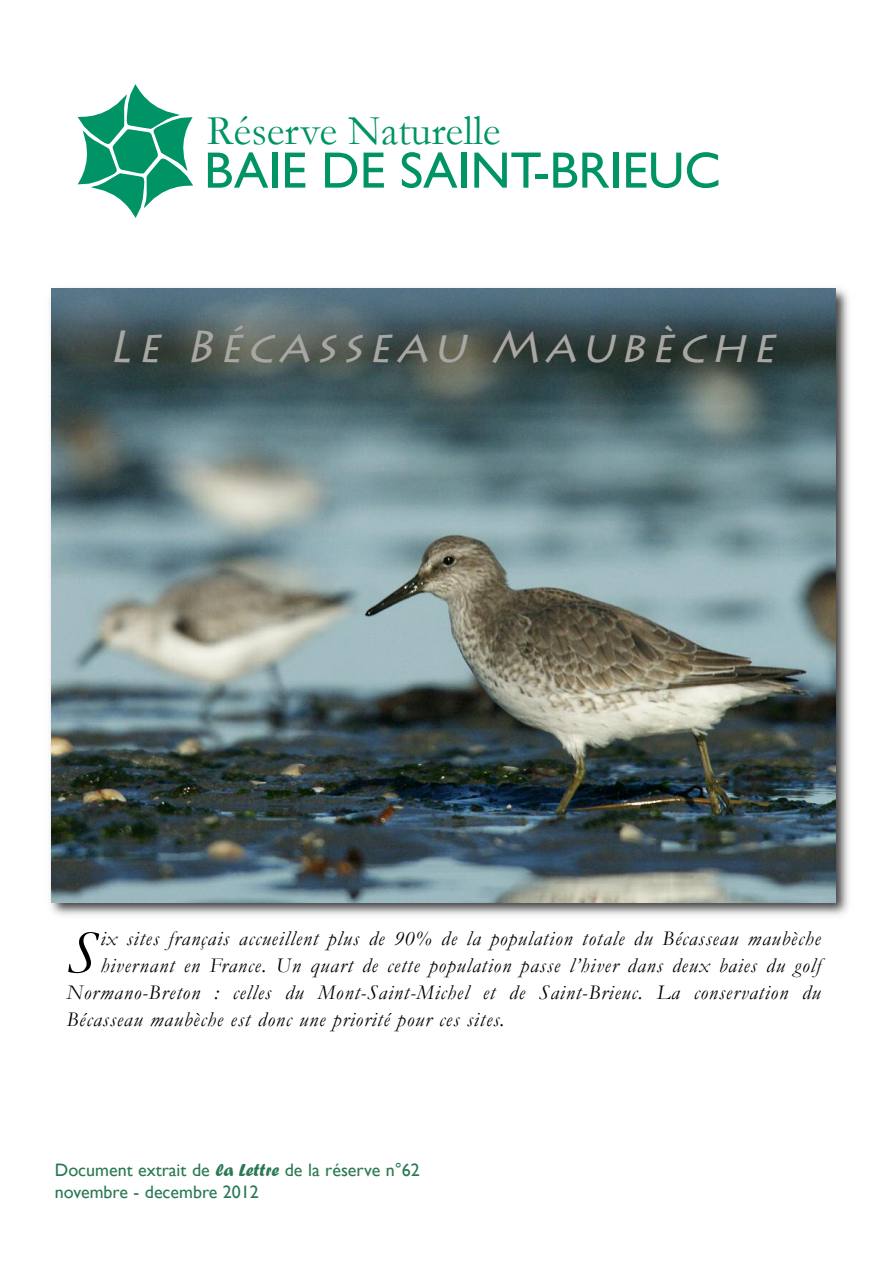
<style>
.page{position:relative;width:893px;height:1263px;background:#fff}
.page>*{position:absolute;margin:0;border:0;box-sizing:border-box;transform-origin:0 0}
.t1{font:italic 62.25px "Garamond";color:#000}
.t2{font:51.45px "Gill Sans";color:#009365}
.t3{font:italic 45px "Lithos Pro";color:#a8a7a4}
.t4{font:42.6px "Garamond";color:#009365}
.t5{font:italic 21px "Garamond";letter-spacing:.045em;color:#000}
.t6{font:18px/21.6px "Gill Sans";color:#2a7953}
.s1{font-family:"Forte"}
</style>
<div class="page">
<svg style="left:78px;top:84px;width:115px;height:134px"></svg>
<img style="left:50px;top:288px;width:799px;height:628px">
<img style="left:51px;top:289px;width:785px;height:614px">
<h3 class="t4" style="left:207px;top:107px;width:295px">Réserve Naturelle</h3>
<h2 class="t2" style="left:204px;top:140px;width:518px">BAIE DE SAINT-BRIEUC</h2>
<h3 class="t3" style="left:108px;top:321px;width:677px">Le Bécasseau Maubèche</h3>
<h1 class="t1" style="left:66px;top:918px;width:33px">S</h1>
<p class="t5" style="left:100px;top:927px;width:722px">ix sites français accueillent plus de 90% de la population totale du Bécasseau maubèche</p>
<p class="t5" style="left:100px;top:954px;width:722px">hivernant en France. Un quart de cette population passe l’hiver dans deux baies du golf</p>
<p class="t5" style="left:66px;top:981px;width:756px">Normano-Breton : celles du Mont-Saint-Michel et de Saint-Brieuc. La conservation du</p>
<p class="t5" style="left:66px;top:1008px;width:440px">Bécasseau maubèche est donc une priorité pour ces sites.</p>
<p class="t6" style="left:55px;top:1159px;width:367px">Document extrait de <span class="s1">la Lettre</span> de la réserve n°62 novembre - decembre 2012</p>
</div>
